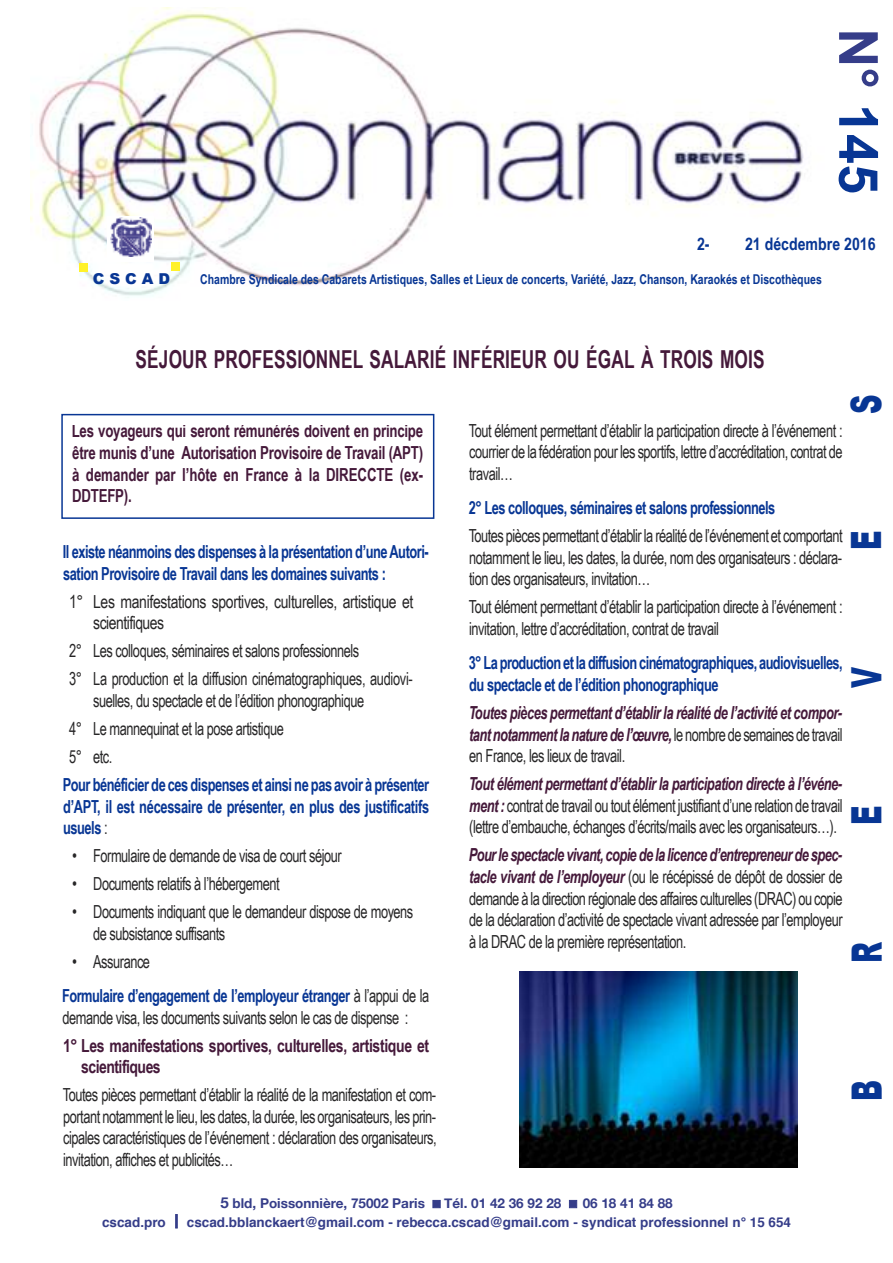
<style>
.page{position:relative;width:893px;height:1263px;background:#fff}
.page>*{position:absolute;margin:0;border:0;box-sizing:border-box;transform-origin:0 0}
.t1{font:700 54px "Arial";color:#083694}
.t2{font:900 41.85px "Arial";color:#083694;scale:.65 1}
.t3{font:700 24.75px "Arial Narrow";letter-spacing:.005em;color:#45193a;scale:.85 1}
.t4{font:18px/21.6px "Arial Narrow";letter-spacing:-.03em;color:#272627;text-align:justify;scale:.87 1}
.t5{font:700 18px/21.6px "Arial Narrow";letter-spacing:-.03em;color:#083694;scale:.87 1}
.t6{font:18px/21.6px "Arial Narrow";letter-spacing:-.03em;color:#272627;scale:.95 1}
.t7{font:700 18px/21.6px "Arial Narrow";letter-spacing:-.015em;color:#45193a;text-align:justify;scale:.9 1}
.t8{font:italic 700 18px/21.6px "Arial Narrow";letter-spacing:-.04em;color:#45193a;text-align:justify;scale:.87 1}
.t9{font:700 18px/21.6px "Arial Narrow";letter-spacing:-.015em;color:#45193a;scale:.95 1}
.t10{font:700 17.25px "Arial Narrow";color:#083694}
.t11{font:900 15px "Arial";letter-spacing:.335em;color:#083694}
.t12{font:700 13.5px "Arial Narrow";color:#083694;scale:.95 1}
.t13{font:700 13.5px "Helvetica";color:#353d89}
.t14{font:700 13.5px "Helvetica Neue";color:#353d89}
.s1{color:#353d89}
.s2{font-weight:400;color:#272627}
.s3{font-weight:400;font-style:normal;color:#272627}
.s4{font-weight:700;font-style:italic;color:#45193a}
.s5{font-size:15px}
.s6{font-family:"Hira Kaku Pro W6";font-weight:400}
</style>
<div class="page">
<img style="left:30px;top:8px;width:774px;height:290px">
<div style="left:107px;top:216px;width:46px;height:46px;background:#fff"></div>
<img style="left:111px;top:217px;width:40px;height:39px">
<div style="left:79px;top:263px;width:8px;height:9px;background:#fff12a"></div>
<div style="left:171px;top:262px;width:9px;height:9px;background:#fff12a"></div>
<div style="left:61px;top:414px;width:373px;height:105px;border:2px solid #083694"></div>
<img style="left:519px;top:972px;width:279px;height:196px">
<h1 class="t1" style="left:888px;top:28px;width:167px;rotate:90deg"><span class="s1">N°</span> 145</h1>
<p class="t10" style="left:697px;top:234px;width:14px">2-</p>
<p class="t10" style="left:745px;top:234px;width:132px">21 décdembre 2016</p>
<p class="t11" style="left:93px;top:267px;width:79px">CSCAD</p>
<p class="t12" style="left:200px;top:271px;width:656px">Chambre syndicale des Cabarets artistiques, salles et lieux de concerts, variété, jazz, Chanson, Karaokés et discothèques</p>
<h3 class="t3" style="left:136px;top:345px;width:741px">séjour proFessionnel salarié inFérieur ou égal à trois mois</h3>
<h2 class="t2" style="left:835px;top:414px;width:31px;rotate:-90deg">S</h2>
<p class="t7" style="left:72px;top:420px;width:392px">les voyageurs qui seront rémunérés doivent en principe être munis d’une autorisation provisoire de travail (apt) à demander par l’hôte en France à la direCCte (ex&shy;ddteFp).</p>
<p class="t5" style="left:63px;top:541px;width:422px">il existe néanmoins des dispenses à la présentation d’uneautori&shy;sation provisoire de travail dans les domaines suivants :</p>
<p class="t6" style="left:93px;top:590px;width:339px;text-indent:-24px">1° Les manifestations sportives, culturelles, artistique et scientifiques</p>
<p class="t4" style="left:69px;top:637px;width:397px;line-height:28px">2° Les colloques, séminaires et salons professionnels<br>3° La production et la diffusion cinématographiques, audiovi-</p>
<p class="t4" style="left:69px;top:686px;width:340px;line-height:28px;text-align:left;text-indent:24px">suelles, du spectacle et de l’édition phonographique<br>4° Le mannequinat et la pose artistique<br>5° etc.</p>
<p class="t5" style="left:63px;top:774px;width:423px;text-align:justify">pour bénéficier de ces dispenses et ainsi ne pas avoir à présenter d’apt, il est nécessaire de présenter, en plus des justificatifs usuels <span class="s2">:</span></p>
<p class="t6" style="left:72px;top:845px;width:285px">• Formulaire de demande de visa de court séjour</p>
<p class="t6" style="left:72px;top:873px;width:220px">• Documents relatifs à l’hébergement</p>
<p class="t6" style="left:93px;top:901px;width:339px;text-indent:-21px">• Documents indiquant que le demandeur dispose de moyens de subsistance suffisants</p>
<p class="t5" style="left:62px;top:944px;width:424px;line-height:34.3px;text-indent:10px"><span class="s2">• Assurance<br></span>Formulaire d’engagement de l’employeur étranger <span class="s2">à l’appui de la</span></p>
<p class="t4" style="left:62px;top:1006px;width:399px">demande visa, les documents suivants selon le cas de dispense :</p>
<p class="t9" style="left:81px;top:1034px;width:368px;text-indent:-18px">1° les manifestations sportives, culturelles, artistique et scientifiques</p>
<p class="t4" style="left:63px;top:1084px;width:431px">Toutes pièces permettant d’établir la réalité de la manifestation et com&shy;portant notamment le lieu, les dates, la durée, les organisateurs, les prin&shy;cipales caractéristiques de l’événement : déclaration des organisateurs, invitation, affiches et publicités…</p>
<p class="t4" style="left:469px;top:419px;width:431px">Tout élément permettant d’établir la participation directe à l’événement : courrier de la fédération pour les sportifs, lettre d’accréditation, contrat de travail…</p>
<p class="t5" style="left:469px;top:497px;width:354px">2° les colloques, séminaires et salons professionnels</p>
<p class="t4" style="left:469px;top:525px;width:431px">Toutes pièces permettant d’établir la réalité de l’événement et comportant notamment le lieu, les dates, la durée, nom des organisateurs : déclara&shy;tion des organisateurs, invitation…</p>
<p class="t4" style="left:469px;top:596px;width:431px">Tout élément permettant d’établir la participation directe à l’événement : invitation, lettre d’accréditation, contrat de travail</p>
<p class="t5" style="left:469px;top:652px;width:431px">3° la production et la diffusion cinématographiques, audiovisuelles, du spectacle et de l’édition phonographique</p>
<p class="t8" style="left:469px;top:702px;width:431px">Toutes pièces permettant d’établir la réalité de l’activité et compor&shy;tant notamment la nature de l’œuvre, <span class="s3">le nombre de semaines de travail en France, les lieux de travail.</span></p>
<p class="t4" style="left:469px;top:773px;width:431px"><span class="s4">Tout élément permettant d’établir la participation directe à l’événe&shy;ment :</span> contrat de travail ou tout élément justifiant d’une relation de travail (lettre d’embauche, échanges d’écrits/mails avec les organisateurs…).</p>
<p class="t4" style="left:469px;top:844px;width:431px"><span class="s4">Pour le spectacle vivant, copie de la licence d’entrepreneur de spec&shy;tacle vivant de l’employeur</span> (ou le récépissé de dépôt de dossier de demande à la direction régionale des affaires culturelles (DRAC) ou copie de la déclaration d’activité de spectacle vivant adressée par l’employeur à la DRAC de la première représentation.</p>
<h2 class="t2" style="left:835px;top:550px;width:32px;rotate:-90deg">E</h2>
<h2 class="t2" style="left:835px;top:688px;width:34px;rotate:-90deg">V</h2>
<h2 class="t2" style="left:836px;top:825px;width:32px;rotate:-90deg">E</h2>
<h2 class="t2" style="left:836px;top:963px;width:34px;rotate:-90deg">R</h2>
<h2 class="t2" style="left:836px;top:1101px;width:34px;rotate:-90deg">B</h2>
<p class="t14" style="left:220px;top:1195px;width:454px"><span class="s5">5</span> bld, Poissonnière, 75002 Paris ■ Tél. 01 42 36 92 28 ■ 06 18 41 84 88</p>
<p class="t13" style="left:102px;top:1216px;width:690px">cscad.pro <span class="s6">⎥</span> cscad.bblanckaert@gmail.com - rebecca.cscad@gmail.com - syndicat professionnel n° 15 654</p>
</div>
